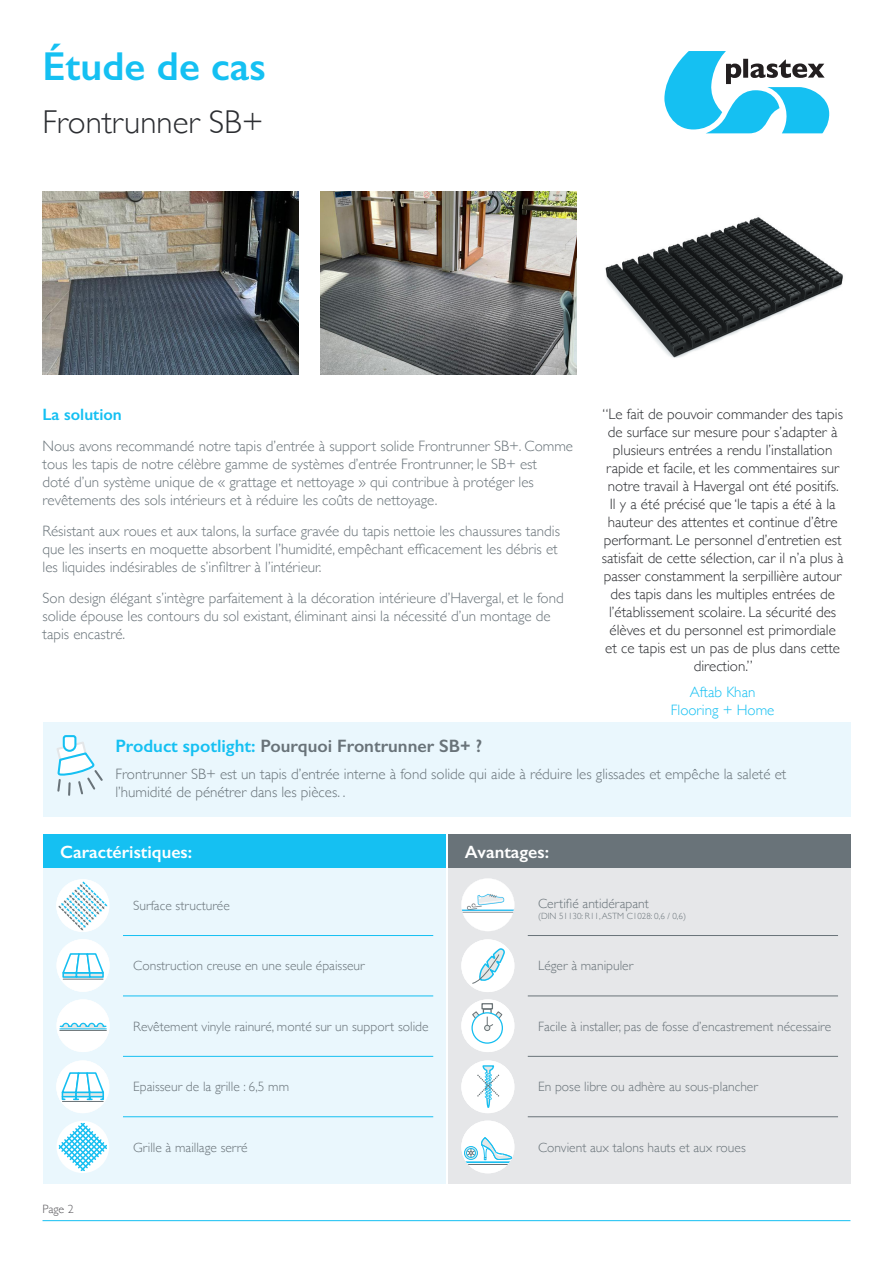
<style>
.page{position:relative;width:893px;height:1263px;background:#fff}
.page>*{position:absolute;margin:0;border:0;box-sizing:border-box;transform-origin:0 0}
.t1{font:600 40.5px "Gill Sans";color:#15c0f2}
.t2{font:300 33px "Gill Sans";color:#2c2e32}
.t3{font:600 18px "Gill Sans";color:#697379}
.t4{font:600 17.85px "Gill Sans";color:#fff}
.t5{font:600 16.5px "Gill Sans";color:#15c0f2}
.t6{font:300 15px/18px "Gill Sans";color:#697379}
.t7{font:300 15px/18px "Gill Sans";color:#2c2e32;text-align:center}
.t8{font:300 15px/18px "Gill Sans";color:#15c0f2;text-align:center}
.t9{font:300 13.5px "Gill Sans";color:#697379}
.t10{font:300 12px "Gill Sans";color:#59585c}
.t11{font:300 9px "Gill Sans";color:#697379}
.s1{color:#15c0f2}
</style>
<div class="page">
<div style="left:43px;top:868px;width:403px;height:315px;background:#eaf7fd"></div>
<div style="left:448px;top:868px;width:402px;height:315px;background:#e6e7e9"></div>
<svg style="left:664px;top:51px;width:165px;height:82px"></svg>
<hr style="left:43px;top:1220px;width:807px;height:1px;background:#15c0f2">
<svg style="left:461px;top:1120px;width:53px;height:53px"></svg>
<svg style="left:461px;top:1060px;width:53px;height:53px"></svg>
<svg style="left:461px;top:999px;width:53px;height:53px"></svg>
<svg style="left:461px;top:939px;width:53px;height:53px"></svg>
<svg style="left:461px;top:878px;width:53px;height:53px"></svg>
<svg style="left:56px;top:879px;width:53px;height:53px"></svg>
<svg style="left:57px;top:939px;width:53px;height:53px"></svg>
<hr style="left:63px;top:979px;width:40px;height:1px;background:#697175">
<svg style="left:57px;top:999px;width:53px;height:53px"></svg>
<svg style="left:56px;top:1060px;width:53px;height:53px"></svg>
<div style="left:43px;top:722px;width:807px;height:94px;background:#eaf7fd"></div>
<svg style="left:57px;top:735px;width:46px;height:61px"></svg>
<img style="left:320px;top:191px;width:256px;height:183px">
<img style="left:605px;top:217px;width:238px;height:141px">
<img style="left:43px;top:191px;width:255px;height:183px">
<hr style="left:123px;top:935px;width:310px;height:1px;background:#15c0f2">
<hr style="left:528px;top:935px;width:310px;height:1px;background:#697379">
<hr style="left:123px;top:996px;width:310px;height:1px;background:#15c0f2">
<hr style="left:528px;top:996px;width:310px;height:1px;background:#697379">
<hr style="left:123px;top:1056px;width:310px;height:1px;background:#15c0f2">
<hr style="left:528px;top:1056px;width:310px;height:1px;background:#697379">
<hr style="left:123px;top:1116px;width:310px;height:1px;background:#15c0f2">
<hr style="left:528px;top:1116px;width:310px;height:1px;background:#697379">
<div style="left:43px;top:834px;width:403px;height:34px;background:#15c0f2"></div>
<div style="left:448px;top:834px;width:402px;height:34px;background:#697379"></div>
<div style="left:57px;top:1121px;width:52px;height:52px;background:#fff;border-radius:50%"></div>
<svg style="left:59px;top:1123px;width:48px;height:48px"></svg>
<p class="t1" style="left:43px;top:42px;width:225px">Étude de cas</p>
<p class="t2" style="left:43px;top:96px;width:223px">Frontrunner SB+</p>
<p class="t5" style="left:43px;top:405px;width:81px">La solution</p>
<p class="t6" style="left:43px;top:437px;width:532px">Nous avons recommandé notre tapis d’entrée à support solide Frontrunner SB+. Comme tous les tapis de notre célèbre gamme de systèmes d’entrée Frontrunner, le SB+ est<br>doté d’un système unique de « grattage et nettoyage » qui contribue à protéger les revêtements des sols intérieurs et à réduire les coûts de nettoyage.</p>
<p class="t6" style="left:43px;top:521px;width:519px">Résistant aux roues et aux talons, la surface gravée du tapis nettoie les chaussures tandis que les inserts en moquette absorbent l’humidité, empêchant efficacement les débris et les liquides indésirables de s’infiltrer à l’intérieur.</p>
<p class="t6" style="left:43px;top:588px;width:523px">Son design élégant s’intègre parfaitement à la décoration intérieure d’Havergal, et le fond solide épouse les contours du sol existant, éliminant ainsi la nécessité d’un montage de tapis encastré.</p>
<p class="t7" style="left:602px;top:404px;width:243px">“Le fait de pouvoir commander des tapis de surface sur mesure pour s’adapter à plusieurs entrées a rendu l’installation rapide et facile, et les commentaires sur notre travail à Havergal ont été positifs.<br>Il y a été précisé que ‘le tapis a été à la hauteur des attentes et continue d’être performant. Le personnel d’entretien est satisfait de cette sélection, car il n’a plus à passer constamment la serpillière autour des tapis dans les multiples entrées de l’établissement scolaire. La sécurité des élèves et du personnel est primordiale et ce tapis est un pas de plus dans cette direction.”</p>
<p class="t8" style="left:671px;top:683px;width:105px">Aftab Khan<br>Flooring + Home</p>
<p class="t3" style="left:115px;top:735px;width:368px"><span class="s1">Product spotlight:</span> Pourquoi Frontrunner SB+ ?</p>
<p class="t6" style="left:115px;top:764px;width:673px">Frontrunner SB+ est un tapis d’entrée interne à fond solide qui aide à réduire les glissades et empêche la saleté et l’humidité de pénétrer dans les pièces. .</p>
<p class="t4" style="left:60px;top:841px;width:134px">Caractéristiques:</p>
<p class="t4" style="left:465px;top:841px;width:86px">Avantages:</p>
<p class="t9" style="left:133px;top:895px;width:98px">Surface structurée</p>
<p class="t9" style="left:538px;top:893px;width:112px">Certifié antidérapant</p>
<p class="t11" style="left:538px;top:909px;width:149px">(DIN 51130: R11, ASTM C1028: 0,6 / 0,6)</p>
<p class="t9" style="left:133px;top:955px;width:233px">Construction creuse en une seule épaisseur</p>
<p class="t9" style="left:538px;top:955px;width:97px">Léger à manipuler</p>
<p class="t9" style="left:133px;top:1016px;width:297px">Revêtement vinyle rainuré, monté sur un support solide</p>
<p class="t9" style="left:538px;top:1016px;width:295px">Facile à installer, pas de fosse d’encastrement nécessaire</p>
<p class="t9" style="left:133px;top:1076px;width:157px">Epaisseur de la grille : 6,5 mm</p>
<p class="t9" style="left:538px;top:1076px;width:221px">En pose libre ou adhère au sous-plancher</p>
<p class="t10" style="left:43px;top:1200px;width:33px">Page 2</p>
<p class="t9" style="left:133px;top:1136px;width:116px">Grille à maillage serré</p>
<p class="t9" style="left:538px;top:1136px;width:209px">Convient aux talons hauts et aux roues</p>
</div>
